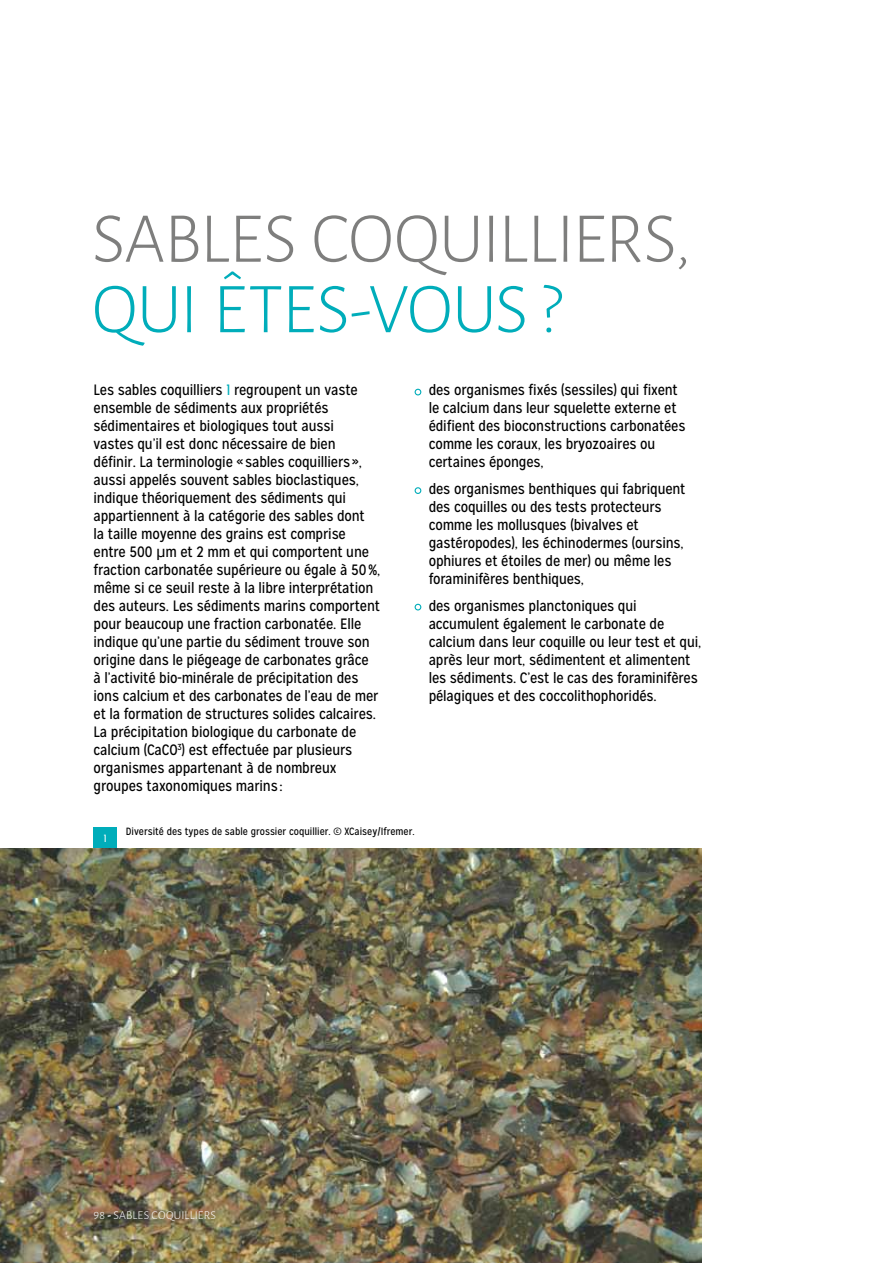
<style>
.page{position:relative;width:893px;height:1263px;background:#fff}
.page>*{position:absolute;margin:0;border:0;box-sizing:border-box;transform-origin:0 0}
.t1{font:300 72px "Alegreya Sans SC";color:#7e7e7d}
.t2{font:300 72px "Alegreya Sans SC";color:#00adba}
.t3{font:15px/18px "Mission Gothic";letter-spacing:-.01em;color:#000}
.t4{font:300 12px "Alegreya Sans SC";letter-spacing:.02em;color:#fff}
.t5{font:10.5px "Mission Gothic";color:#000}
.t6{font:10.5px "Mission Gothic";color:#fff}
.s1{color:#00adba}
.s2{font-family:"Verdana"}
.s3{font-weight:700}
</style>
<div class="page">
<svg style="left:415px;top:389px;width:6px;height:6px"></svg>
<div style="left:415px;top:487px;width:6px;height:7px;border:1px solid #00adba;border-radius:50%"></div>
<svg style="left:415px;top:604px;width:6px;height:6px"></svg>
<div style="left:94px;top:827px;width:23px;height:21px;background:#00adba"></div>
<img style="left:0;top:848px;width:702px;height:415px">
<h1 class="t1" style="left:92px;top:192px;width:34px">SABLES</h1>
<h1 class="t1" style="left:311px;top:192px;width:198px">COQUILLIERS</h1>
<h1 class="t1" style="left:674px;top:192px;width:18px">,</h1>
<h1 class="t2" style="left:92px;top:263px;width:154px">QUI ÊTES</h1>
<h1 class="t2" style="left:349px;top:263px;width:214px">-VOUS ?</h1>
<p class="t3" style="left:94px;top:380px;width:288px">Les sables coquilliers <span class="s1">1</span> regroupent un vaste ensemble de sédiments aux propriétés sédimentaires et biologiques tout aussi<br>vastes qu’il est donc nécessaire de bien définir. La terminologie «sables coquilliers», aussi appelés souvent sables bioclastiques, indique théoriquement des sédiments qui appartiennent à la catégorie des sables dont<br>la taille moyenne des grains est comprise entre 500 <span class="s2">µ</span>m et 2 mm et qui comportent une fraction carbonatée supérieure ou égale à 50%, même si ce seuil reste à la libre interprétation des auteurs. Les sédiments marins comportent pour beaucoup une fraction carbonatée. Elle indique qu’une partie du sédiment trouve son origine dans le piégeage de carbonates grâce<br>à l’activité bio-minérale de précipitation des ions calcium et des carbonates de l’eau de mer et la formation de structures solides calcaires.<br>La précipitation biologique du carbonate de calcium (CaCO<sup>3</sup>) est effectuée par plusieurs organismes appartenant à de nombreux groupes taxonomiques marins:</p>
<p class="t3" style="left:429px;top:381px;width:258px">des organismes fixés (sessiles) qui fixent le calcium dans leur squelette externe et édifient des bioconstructions carbonatées comme les coraux, les bryozoaires ou certaines éponges,</p>
<p class="t3" style="left:429px;top:480px;width:258px">des organismes benthiques qui fabriquent des coquilles ou des tests protecteurs comme les mollusques (bivalves et gastéropodes), les échinodermes (oursins, ophiures et étoiles de mer) ou même les foraminifères benthiques,</p>
<p class="t3" style="left:429px;top:596px;width:274px">des organismes planctoniques qui accumulent également le carbonate de calcium dans leur coquille ou leur test et qui, après leur mort, sédimentent et alimentent les sédiments. C’est le cas des foraminifères pélagiques et des coccolithophoridés.</p>
<p class="t6" style="left:104px;top:832px;width:4px">1</p>
<p class="t5" style="left:126px;top:825px;width:290px">Diversité des types de sable grossier coquillier. © XCaisey/Ifremer.</p>
<p class="t4" style="left:94px;top:1207px;width:124px">98 <span class="s3">-</span> SABLES COQU ILLIERS</p>
</div>
